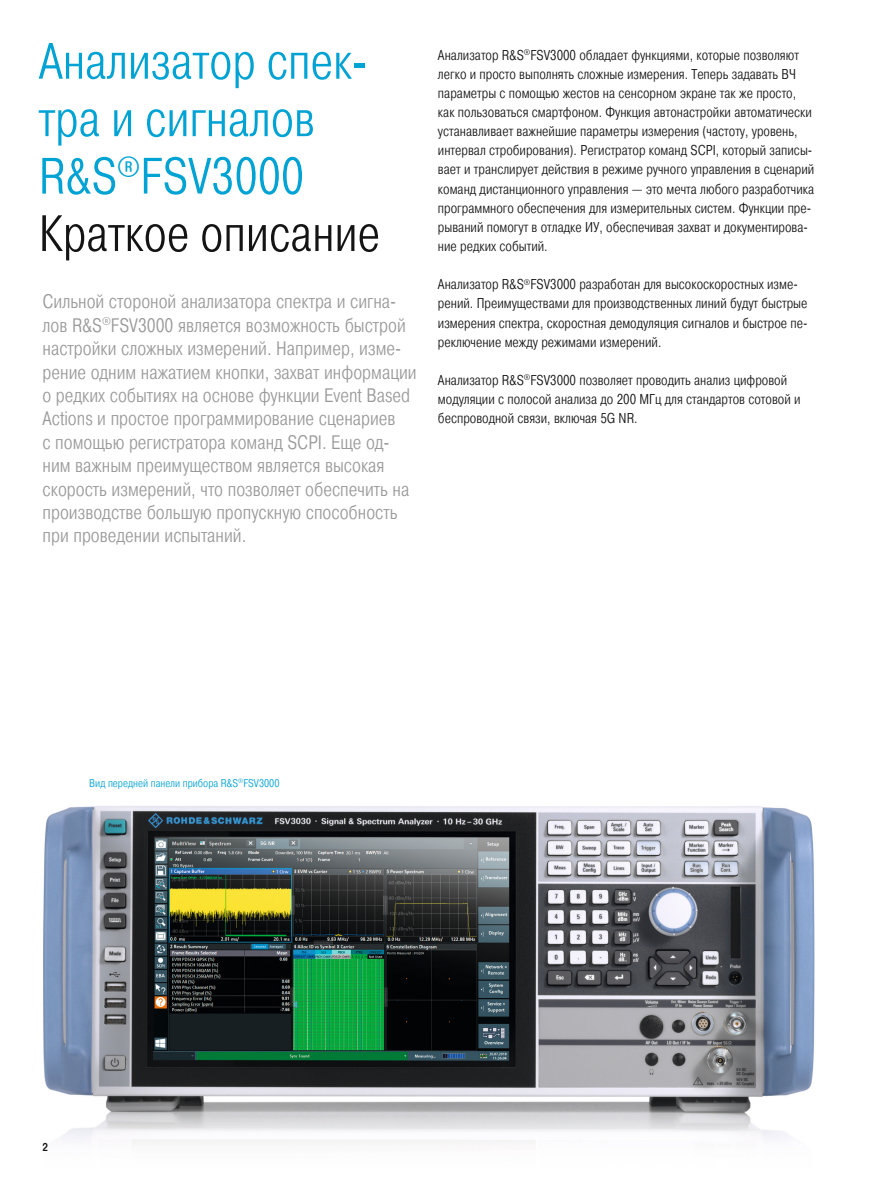
<style>
.page{position:relative;width:893px;height:1191px;background:#fff}
.page>*{position:absolute;margin:0;border:0;box-sizing:border-box;transform-origin:0 0}
.t1{font:300 51px/57.4px "Pragmatica Cond";color:#00a3d3}
.t2{font:300 19.5px/23.4px "Pragmatica Cond";color:#999}
.t3{font:300 14.25px/19.2px "Pragmatica Cond";color:#131413}
.t4{font:300 11.25px "Pragmatica Cond";color:#00a3d3}
.t5{font:500 11.25px "Pragmatica Cond";color:#131413}
.s1{color:#131413}
</style>
<div class="page">
<img style="left:43px;top:806px;width:772px;height:338px">
<h1 class="t1" style="left:39px;top:33px;width:343px">Анализатор спек&shy;тра и сигналов<br>R&amp;S<sup>®</sup>FSV3000<br><span class="s1">Краткое описание</span></h1>
<p class="t3" style="left:438px;top:45px;width:378px">Анализатор R&amp;S<sup>®</sup>FSV3000 обладает функциями, которые позволяют легко и просто выполнять сложные измерения. Теперь задавать ВЧ параметры с помощью жестов на сенсорном экране так же просто, как пользоваться смартфоном. Функция автонастройки автоматически устанавливает важнейшие параметры измерения (частоту, уровень, интервал стробирования). Регистратор команд SCPI, который записы&shy;вает и транслирует действия в режиме ручного управления в сценарий команд дистанционного управления — это мечта любого разработчика программного обеспечения для измерительных систем. Функции пре&shy;рываний помогут в отладке ИУ, обеспечивая захват и документирова&shy;ние редких событий.</p>
<p class="t3" style="left:438px;top:275px;width:371px">Анализатор R&amp;S<sup>®</sup>FSV3000 разработан для высокоскоростных изме&shy;рений. Преимуществами для производственных линий будут быстрые измерения спектра, скоростная демодуляция сигналов и быстрое пе&shy;реключение между режимами измерений.</p>
<p class="t3" style="left:438px;top:371px;width:364px">Анализатор R&amp;S<sup>®</sup>FSV3000 позволяет проводить анализ цифровой модуляции с полосой анализа до 200 МГц для стандартов сотовой и беспроводной связи, включая 5G NR.</p>
<p class="t2" style="left:43px;top:290px;width:376px">Сильной стороной анализатора спектра и сигна&shy;лов R&amp;S<sup>®</sup>FSV3000 является возможность быстрой настройки сложных измерений. Например, изме&shy;рение одним нажатием кнопки, захват информации о редких событиях на основе функции Event Based Actions и простое программирование сценариев<br>с помощью регистратора команд SCPI. Еще од&shy;ним важным преимуществом является высокая скорость измерений, что позволяет обеспечить на производстве большую пропускную способность при проведении испытаний.</p>
<p class="t4" style="left:89px;top:776px;width:192px">Вид передней панели прибора R&amp;S<sup>®</sup>FSV3000</p>
<p class="t5" style="left:43px;top:1140px;width:7px">2</p>
</div>
